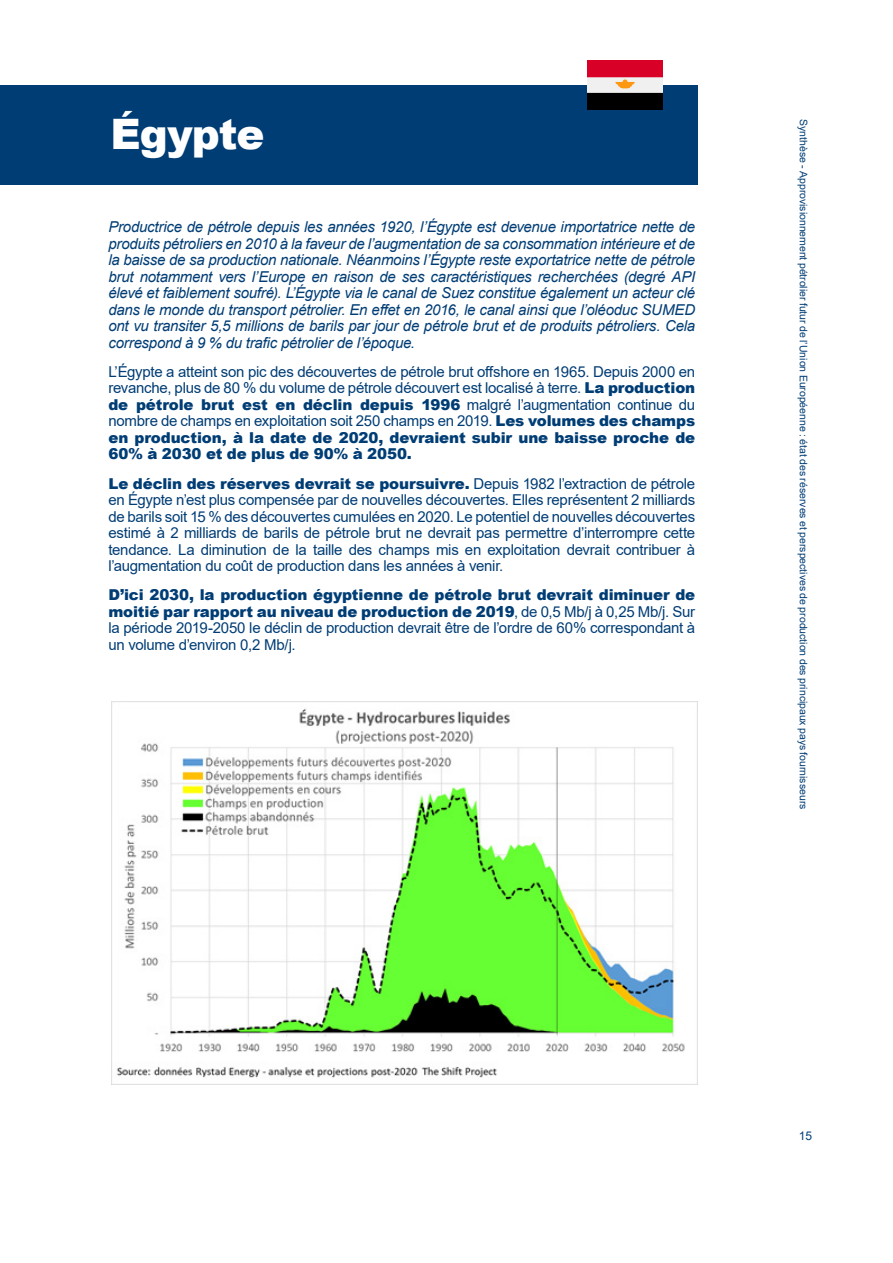
<style>
.page{position:relative;width:893px;height:1263px;background:#fff}
.page>*{position:absolute;margin:0;border:0;box-sizing:border-box;transform-origin:0 0}
.Chapitres{font:900 42px "Arial";letter-spacing:-.025em;color:#fff}
.Chapitres-2{font:15px/16.5px "Arial";letter-spacing:-.015em;color:#003d75;text-align:justify}
.Chapitres-3{font:italic 15px/16.5px "Arial";letter-spacing:-.015em;color:#003d75;text-align:justify}
.t1{font:12px "Arial";color:#003d75}
.t2{font:10.5px "Arial";letter-spacing:-.005em;color:#003d75}
.s1{font-weight:900}
</style>
<div class="page">
<div style="left:0;top:85px;width:697px;height:100px;background:#003d75"></div>
<img style="left:588px;top:60px;width:74px;height:50px">
<img style="left:111px;top:702px;width:574px;height:382px">
<p class="Chapitres" style="left:111px;top:104px;width:155px">Égypte</p>
<p class="Chapitres-3" style="left:108px;top:219px;width:588px">Productrice de pétrole depuis les années 1920, l’Égypte est devenue importatrice nette de produits pétroliers en 2010 à la faveur de l’augmentation de sa consommation intérieure et de la baisse de sa production nationale. Néanmoins l’Égypte reste exportatrice nette de pétrole brut notamment vers l’Europe en raison de ses caractéristiques recherchées (degré API élevé et faiblement soufré). L’Égypte via le canal de Suez constitue également un acteur clé dans le monde du transport pétrolier. En effet en 2016, le canal ainsi que l’oléoduc SUMED ont vu transiter 5,5 millions de barils par jour de pétrole brut et de produits pétroliers. Cela correspond à 9 % du trafic pétrolier de l’époque.</p>
<p class="Chapitres-2" style="left:108px;top:363px;width:588px">L’Égypte a atteint son pic des découvertes de pétrole brut offshore en 1965. Depuis 2000 en revanche, plus de 80 % du volume de pétrole découvert est localisé à terre. <span class="s1">La production de pétrole brut est en déclin depuis 1996</span> malgré l’augmentation continue du nombre de champs en exploitation soit 250 champs en 2019. <span class="s1">Les volumes des champs en production, à la date de 2020, devraient subir une baisse proche de 60% à 2030 et de plus de 90% à 2050.</span></p>
<p class="Chapitres-2" style="left:108px;top:475px;width:588px"><span class="s1">Le déclin des réserves devrait se poursuivre.</span> Depuis 1982 l’extraction de pétrole en Égypte n’est plus compensée par de nouvelles découvertes. Elles représentent 2 milliards de barils soit 15 % des découvertes cumulées en 2020. Le potentiel de nouvelles découvertes estimé à 2 milliards de barils de pétrole brut ne devrait pas permettre d’interrompre cette tendance. La diminution de la taille des champs mis en exploitation devrait contribuer à l’augmentation du coût de production dans les années à venir.</p>
<p class="Chapitres-2" style="left:108px;top:587px;width:588px"><span class="s1">D’ici 2030, la production égyptienne de pétrole brut devrait diminuer de moitié par rapport au niveau de production de 2019</span>, de 0,5 Mb/j à 0,25 Mb/j. Sur la période 2019-2050 le déclin de production devrait être de l’ordre de 60% correspondant à un volume d’environ 0,2 Mb/j.</p>
<p class="t2" style="left:811px;top:119px;width:692px;rotate:90deg">Synthèse - Approvisionnement pétrolier futur de l’Union Européenne : état des réserves et perspectives de production des principaux pays fournisseurs</p>
<p class="t1" style="left:799px;top:1127px;width:15px">15</p>
</div>
